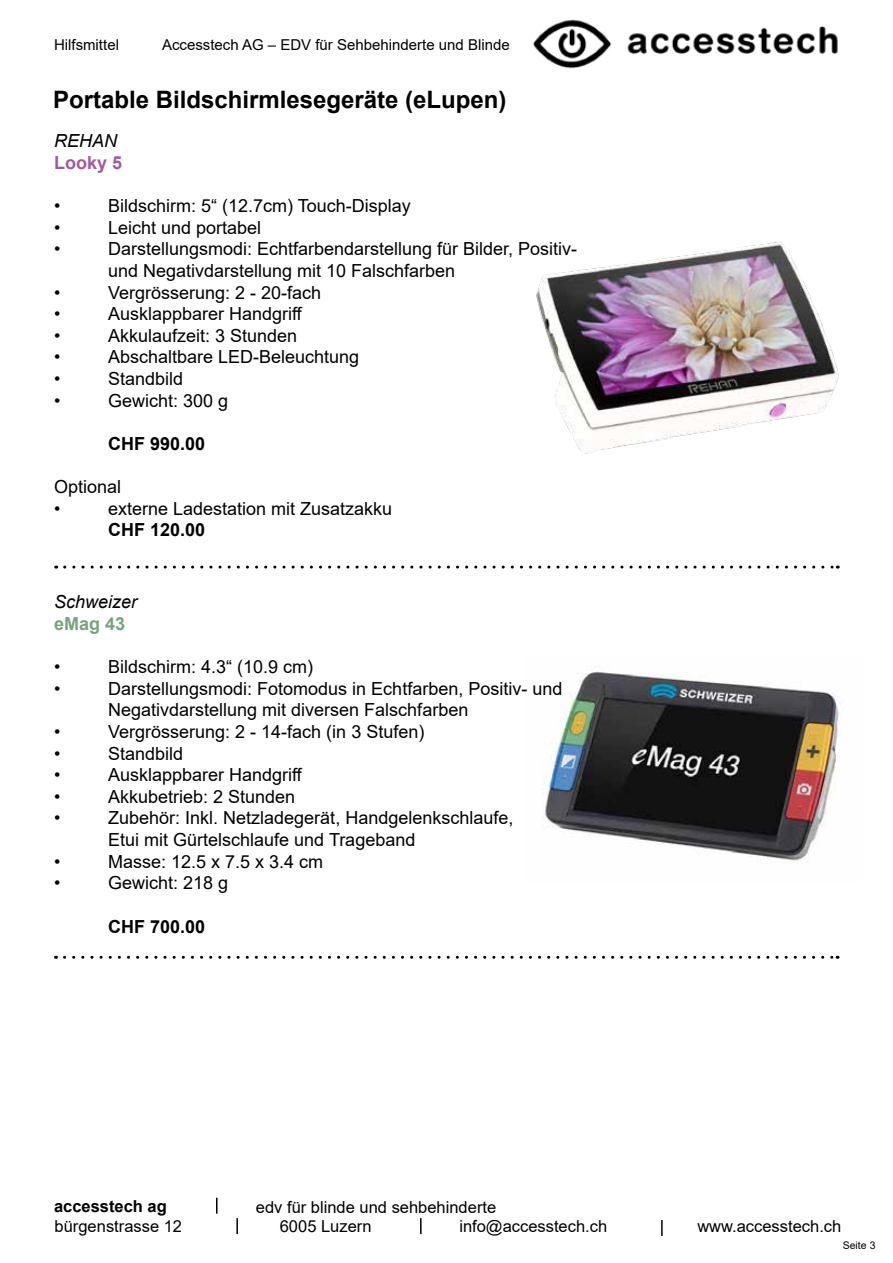
<style>
.page{position:relative;width:893px;height:1263px;background:#fff}
.page>*{position:absolute;margin:0;border:0;box-sizing:border-box;transform-origin:0 0}
.t1{font:700 24px "Arial";color:#000}
.t2{font:18px/21.6px "Arial";color:#000}
.t3{font:700 18px "Arial";color:#000}
.t4{font:italic 18px "Arial";color:#000}
.t5{font:700 18px "Arial";color:#a4589e}
.t6{font:700 18px "Arial";color:#78a47e}
.t7{font:16.5px "Arial";color:#000}
.t8{font:700 16.5px "Arial";color:#000}
.t9{font:15px "Arial";color:#000}
.t10{font:10.5px "Arial";color:#000}
</style>
<div class="page">
<svg style="left:216px;top:1198px;width:2px;height:16px"></svg>
<svg style="left:236px;top:1218px;width:2px;height:16px"></svg>
<svg style="left:420px;top:1218px;width:2px;height:16px"></svg>
<svg style="left:661px;top:1220px;width:2px;height:16px"></svg>
<img style="left:533px;top:19px;width:305px;height:50px">
<img style="left:536px;top:241px;width:303px;height:213px">
<img style="left:542px;top:671px;width:297px;height:192px">
<svg style="left:65px;top:566px;width:773px;height:3px"></svg>
<svg style="left:64px;top:956px;width:774px;height:3px"></svg>
<p class="t9" style="left:54px;top:35px;width:66px">Hilfsmittel</p>
<p class="t9" style="left:162px;top:35px;width:349px">Accesstech AG – EDV für Sehbehinderte und Blinde</p>
<h1 class="t1" style="left:53px;top:82px;width:455px">Portable Bildschirmlesegeräte (eLupen)</h1>
<p class="t4" style="left:54px;top:129px;width:64px">REHAN</p>
<p class="t5" style="left:54px;top:150px;width:70px">Looky 5</p>
<p class="t2" style="left:54px;top:195px;width:8px">•</p>
<p class="t2" style="left:108px;top:195px;width:304px">Bildschirm: 5“ (12.7cm) Touch-Display</p>
<p class="t2" style="left:54px;top:217px;width:8px">•</p>
<p class="t2" style="left:108px;top:217px;width:155px">Leicht und portabel</p>
<p class="t2" style="left:54px;top:238px;width:8px">•</p>
<p class="t2" style="left:108px;top:238px;width:471px">Darstellungsmodi: Echtfarbendarstellung für Bilder, Positiv&shy;und Negativdarstellung mit 10 Falschfarben</p>
<p class="t2" style="left:54px;top:281px;width:8px">•</p>
<p class="t2" style="left:108px;top:281px;width:215px">Vergrösserung: 2 - 20-fach</p>
<p class="t2" style="left:54px;top:303px;width:8px">•</p>
<p class="t2" style="left:108px;top:303px;width:196px">Ausklappbarer Handgriff</p>
<p class="t2" style="left:54px;top:325px;width:8px">•</p>
<p class="t2" style="left:108px;top:325px;width:191px">Akkulaufzeit: 3 Stunden</p>
<p class="t2" style="left:54px;top:346px;width:8px">•</p>
<p class="t2" style="left:108px;top:346px;width:253px">Abschaltbare LED-Beleuchtung</p>
<p class="t2" style="left:54px;top:368px;width:8px">•</p>
<p class="t2" style="left:108px;top:368px;width:77px">Standbild</p>
<p class="t2" style="left:54px;top:389px;width:8px">•</p>
<p class="t2" style="left:108px;top:389px;width:122px">Gewicht: 300 g</p>
<p class="t3" style="left:108px;top:431px;width:99px">CHF 990.00</p>
<p class="t2" style="left:54px;top:476px;width:69px">Optional •</p>
<p class="t2" style="left:108px;top:497px;width:286px">externe Ladestation mit Zusatzakku</p>
<p class="t3" style="left:108px;top:517px;width:99px">CHF 120.00</p>
<p class="t4" style="left:54px;top:590px;width:85px">Schweizer</p>
<p class="t6" style="left:54px;top:611px;width:73px">eMag 43</p>
<p class="t2" style="left:54px;top:656px;width:8px">•</p>
<p class="t2" style="left:108px;top:656px;width:207px">Bildschirm: 4.3“ (10.9 cm)</p>
<p class="t2" style="left:54px;top:678px;width:8px">•</p>
<p class="t2" style="left:108px;top:678px;width:456px">Darstellungsmodi: Fotomodus in Echtfarben, Positiv- und<br>Negativdarstellung mit diversen Falschfarben</p>
<p class="t2" style="left:54px;top:721px;width:8px">•</p>
<p class="t2" style="left:108px;top:721px;width:318px">Vergrösserung: 2 - 14-fach (in 3 Stufen)</p>
<p class="t2" style="left:54px;top:742px;width:8px">•</p>
<p class="t2" style="left:108px;top:742px;width:77px">Standbild</p>
<p class="t2" style="left:54px;top:764px;width:8px">•</p>
<p class="t2" style="left:108px;top:764px;width:196px">Ausklappbarer Handgriff</p>
<p class="t2" style="left:54px;top:786px;width:8px">•</p>
<p class="t2" style="left:108px;top:786px;width:189px">Akkubetrieb: 2 Stunden</p>
<p class="t2" style="left:54px;top:807px;width:8px">•</p>
<p class="t2" style="left:108px;top:807px;width:407px">Zubehör: Inkl. Netzladegerät, Handgelenkschlaufe,<br>Etui mit Gürtelschlaufe und Trageband</p>
<p class="t2" style="left:54px;top:850px;width:8px">•</p>
<p class="t2" style="left:108px;top:850px;width:217px">Masse: 12.5 x 7.5 x 3.4 cm</p>
<p class="t2" style="left:54px;top:872px;width:8px">•</p>
<p class="t2" style="left:108px;top:872px;width:122px">Gewicht: 218 g</p>
<p class="t3" style="left:108px;top:913px;width:99px">CHF 700.00</p>
<p class="t8" style="left:54px;top:1194px;width:114px">accesstech ag</p>
<p class="t7" style="left:256px;top:1196px;width:242px">edv für blinde und sehbehinderte</p>
<p class="t7" style="left:55px;top:1215px;width:129px">bürgenstrasse 12</p>
<p class="t7" style="left:280px;top:1215px;width:93px">6005 Luzern</p>
<p class="t7" style="left:459px;top:1215px;width:149px">info@accesstech.ch</p>
<p class="t7" style="left:697px;top:1214px;width:145px">www.accesstech.ch</p>
<p class="t10" style="left:843px;top:1238px;width:34px">Seite 3</p>
</div>
